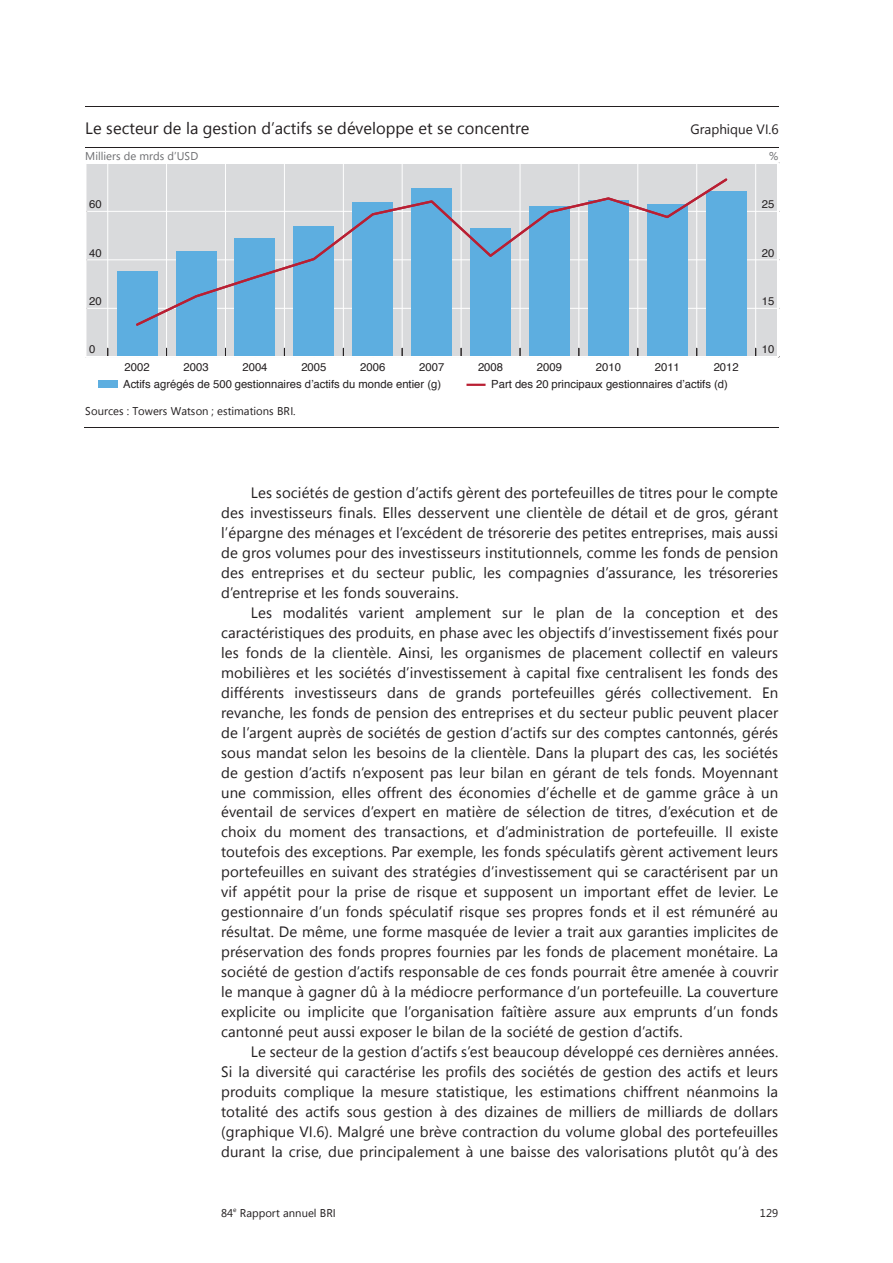
<style>
.page{position:relative;width:893px;height:1263px;background:#fff}
.page>*{position:absolute;margin:0;border:0;box-sizing:border-box;transform-origin:0 0}
.t1{font:16.5px "Segoe UI";color:#231f20}
.t2{font:15px/20px "Segoe UI";letter-spacing:.005em;color:#231f20;text-align:justify}
.t3{font:13.5px "Segoe UI";color:#231f20}
.t4{font:11.25px "Helvetica";color:#231f20}
.t5{font:11.25px "Segoe UI";color:#231f20}
.t6{font:11.25px "Segoe UI";color:#6c6d70}
.t7{font:6.6px "Segoe UI";color:#231f20}
</style>
<div class="page">
<hr style="left:85px;top:106px;width:694px;height:1px;background:#231f20">
<hr style="left:85px;top:147px;width:694px;height:1px;background:#231f20">
<hr style="left:84px;top:427px;width:695px;height:1px;background:#231f20">
<svg style="left:85px;top:162px;width:694px;height:196px;background:#a1c4dc"></svg>
<div style="left:85px;top:162px;width:693px;height:195px;border:1px solid #fff"></div>
<div style="left:98px;top:380px;width:20px;height:8px;background:#5daee0"></div>
<hr style="left:466px;top:384px;width:20px;height:2px;background:#b91f33">
<p class="t1" style="left:85px;top:116px;width:446px">Le secteur de la gestion d’actifs se développe et se concentre</p>
<p class="t3" style="left:691px;top:120px;width:90px">Graphique VI.6</p>
<p class="t6" style="left:85px;top:148px;width:115px">Milliers de mrds d’USD</p>
<p class="t6" style="left:769px;top:148px;width:11px">%</p>
<p class="t4" style="left:89px;top:195px;width:14px">60</p>
<p class="t4" style="left:89px;top:244px;width:14px">40</p>
<p class="t4" style="left:89px;top:292px;width:14px">20</p>
<p class="t4" style="left:89px;top:341px;width:8px">0</p>
<p class="t4" style="left:125px;top:358px;width:27px">2002</p>
<p class="t4" style="left:184px;top:358px;width:27px">2003</p>
<p class="t4" style="left:243px;top:358px;width:27px">2004</p>
<p class="t4" style="left:301px;top:358px;width:27px">2005</p>
<p class="t4" style="left:360px;top:358px;width:27px">2006</p>
<p class="t4" style="left:419px;top:358px;width:27px">2007</p>
<p class="t4" style="left:478px;top:358px;width:27px">2008</p>
<p class="t4" style="left:537px;top:358px;width:27px">2009</p>
<p class="t4" style="left:596px;top:358px;width:27px">2010</p>
<p class="t4" style="left:655px;top:358px;width:27px">2011</p>
<p class="t4" style="left:714px;top:358px;width:27px">2012</p>
<p class="t4" style="left:123px;top:375px;width:319px">Actifs agrégés de 500 gestionnaires d’actifs du monde entier (g)</p>
<p class="t4" style="left:491px;top:375px;width:238px">Part des 20 principaux gestionnaires d’actifs (d)</p>
<p class="t5" style="left:85px;top:404px;width:212px">Sources : Towers Watson ; estimations BRI.</p>
<p class="t4" style="left:762px;top:195px;width:14px">25</p>
<p class="t4" style="left:762px;top:244px;width:14px">20</p>
<p class="t4" style="left:762px;top:292px;width:14px">15</p>
<p class="t4" style="left:762px;top:341px;width:14px">10</p>
<p class="t2" style="left:221px;top:482px;width:559px;text-indent:30px">Les sociétés de gestion d’actifs gèrent des portefeuilles de titres pour le compte des investisseurs finals. Elles desservent une clientèle de détail et de gros, gérant l’épargne des ménages et l’excédent de trésorerie des petites entreprises, mais aussi de gros volumes pour des investisseurs institutionnels, comme les fonds de pension des entreprises et du secteur public, les compagnies d’assurance, les trésoreries d’entreprise et les fonds souverains.</p>
<p class="t2" style="left:221px;top:602px;width:559px;text-indent:30px">Les modalités varient amplement sur le plan de la conception et des caractéristiques des produits, en phase avec les objectifs d’investissement fixés pour les fonds de la clientèle. Ainsi, les organismes de placement collectif en valeurs mobilières et les sociétés d’investissement à capital fixe centralisent les fonds des différents investisseurs dans de grands portefeuilles gérés collectivement. En revanche, les fonds de pension des entreprises et du secteur public peuvent placer de l’argent auprès de sociétés de gestion d’actifs sur des comptes cantonnés, gérés sous mandat selon les besoins de la clientèle. Dans la plupart des cas, les sociétés de gestion d’actifs n’exposent pas leur bilan en gérant de tels fonds. Moyennant une commission, elles offrent des économies d’échelle et de gamme grâce à un éventail de services d’expert en matière de sélection de titres, d’exécution et de choix du moment des transactions, et d’administration de portefeuille. Il existe toutefois des exceptions. Par exemple, les fonds spéculatifs gèrent activement leurs portefeuilles en suivant des stratégies d’investissement qui se caractérisent par un vif appétit pour la prise de risque et supposent un important effet de levier. Le gestionnaire d’un fonds spéculatif risque ses propres fonds et il est rémunéré au résultat. De même, une forme masquée de levier a trait aux garanties implicites de préservation des fonds propres fournies par les fonds de placement monétaire. La société de gestion d’actifs responsable de ces fonds pourrait être amenée à couvrir le manque à gagner dû à la médiocre performance d’un portefeuille. La couverture explicite ou implicite que l’organisation faîtière assure aux emprunts d’un fonds cantonné peut aussi exposer le bilan de la société de gestion d’actifs.</p>
<p class="t2" style="left:221px;top:1041px;width:559px;text-indent:30px">Le secteur de la gestion d’actifs s’est beaucoup développé ces dernières années.<br>Si la diversité qui caractérise les profils des sociétés de gestion des actifs et leurs produits complique la mesure statistique, les estimations chiffrent néanmoins la totalité des actifs sous gestion à des dizaines de milliers de milliards de dollars (graphique VI.6). Malgré une brève contraction du volume global des portefeuilles durant la crise, due principalement à une baisse des valorisations plutôt qu’à des</p>
<p class="t7" style="left:233px;top:1205px;width:5px">e</p>
<p class="t5" style="left:240px;top:1205px;width:97px">Rapport annuel BRI</p>
<p class="t5" style="left:221px;top:1205px;width:14px">84</p>
<p class="t5" style="left:760px;top:1205px;width:20px">129</p>
</div>
